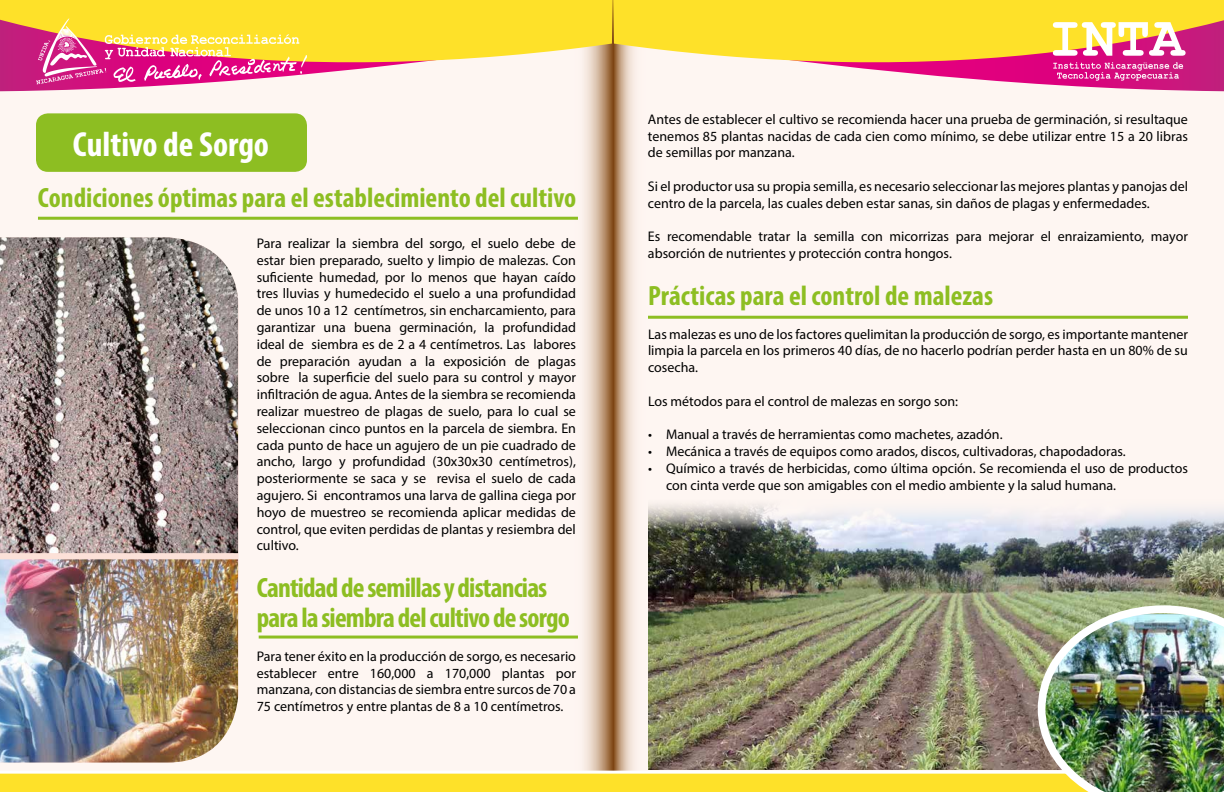
<style>
.page{position:relative;width:1224px;height:792px;background:#fff}
.page>*{position:absolute;margin:0;border:0;box-sizing:border-box;transform-origin:0 0}
.t1{font:700 condensed 35px "Myriad Pro";color:#fff}
.t2{font:700 condensed 28px "Myriad Pro";color:#8dbe22}
.t3{font:700 condensed 28px/30px "Myriad Pro";letter-spacing:-.03em;color:#8dbe22}
.t4{font:14px/16.8px "Myriad Pro";color:#000;text-align:justify}
</style>
<div class="page">
<div style="left:0;top:0;width:612px;height:792px;background:#fef6f2"></div>
<div style="left:612px;top:0;width:612px;height:792px;background:#fef6f2"></div>
<svg style="left:570px;top:84px;width:85px;height:521px"></svg>
<svg style="left:0;top:84px;width:612px;height:7px"></svg>
<svg style="left:614px;top:84px;width:610px;height:7px"></svg>
<svg style="left:0;top:0;width:1224px;height:84px"></svg>
<div style="left:36px;top:113px;width:271px;height:59px;background:#8dbe22;border-radius:12px"></div>
<img style="left:648px;top:498px;width:576px;height:107px">
<hr style="left:38px;top:217px;width:540px;height:3px;background:#8dbe22">
<hr style="left:648px;top:316px;width:540px;height:3px;background:#8dbe22">
<img style="left:0;top:559px;width:238px;height:46px">
<img style="left:0;top:237px;width:238px;height:316px">
<img style="left:0;top:605px;width:1224px;height:187px">
<h1 class="t1" style="left:73px;top:122px;width:198px">Cultivo de Sorgo</h1>
<h2 class="t2" style="left:38px;top:180px;width:540px">Condiciones óptimas para el establecimiento del cultivo</h2>
<p class="t4" style="left:257px;top:235px;width:321px">Para realizar la siembra del sorgo, el suelo debe de estar bien preparado, suelto y limpio de malezas. Con suficiente humedad, por lo menos que hayan caído tres lluvias y humedecido el suelo a una profundidad de unos 10 a 12 centímetros, sin encharcamiento, para garantizar una buena germinación, la profundidad ideal de siembra es de 2 a 4 centímetros. Las labores de preparación ayudan a la exposición de plagas sobre la superficie del suelo para su control y mayor infiltración de agua. Antes de la siembra se recomienda realizar muestreo de plagas de suelo, para lo cual se seleccionan cinco puntos en la parcela de siembra. En cada punto de hace un agujero de un pie cuadrado de ancho, largo y profundidad (30x30x30 centímetros), posteriormente se saca y se revisa el suelo de cada agujero. Si encontramos una larva de gallina ciega por hoyo de muestreo se recomienda aplicar medidas de control, que eviten perdidas de plantas y resiembra del cultivo.</p>
<h2 class="t3" style="left:257px;top:572px;width:315px">Cantidad de semillas y distancias para la siembra del cultivo de sorgo</h2>
<p class="t4" style="left:257px;top:647px;width:321px">Para tener éxito en la producción de sorgo, es necesario establecer entre 160,000 a 170,000 plantas por manzana, con distancias de siembra entre surcos de 70 a 75 centímetros y entre plantas de 8 a 10 centímetros.</p>
<p class="t4" style="left:648px;top:111px;width:542px">Antes de establecer el cultivo se recomienda hacer una prueba de germinación, si resultaque tenemos 85 plantas nacidas de cada cien como mínimo, se debe utilizar entre 15 a 20 libras de semillas por manzana.</p>
<p class="t4" style="left:648px;top:178px;width:542px">Si el productor usa su propia semilla, es necesario seleccionar las mejores plantas y panojas del centro de la parcela, las cuales deben estar sanas, sin daños de plagas y enfermedades.</p>
<p class="t4" style="left:648px;top:228px;width:542px">Es recomendable tratar la semilla con micorrizas para mejorar el enraizamiento, mayor absorción de nutrientes y protección contra hongos.</p>
<h2 class="t2" style="left:648px;top:278px;width:347px">Prácticas para el control de malezas</h2>
<p class="t4" style="left:648px;top:325px;width:542px">Las malezas es uno de los factores quelimitan la producción de sorgo, es importante mantener limpia la parcela en los primeros 40 días, de no hacerlo podrían perder hasta en un 80% de su cosecha.</p>
<p class="t4" style="left:648px;top:393px;width:312px">Los métodos para el control de malezas en sorgo son:</p>
<p class="t4" style="left:648px;top:426px;width:356px">• Manual a través de herramientas como machetes, azadón.</p>
<p class="t4" style="left:648px;top:443px;width:479px">• Mecánica a través de equipos como arados, discos, cultivadoras, chapodadoras.</p>
<p class="t4" style="left:666px;top:460px;width:523px;text-indent:-18px">• Químico a través de herbicidas, como última opción. Se recomienda el uso de productos con cinta verde que son amigables con el medio ambiente y la salud humana.</p>
</div>
